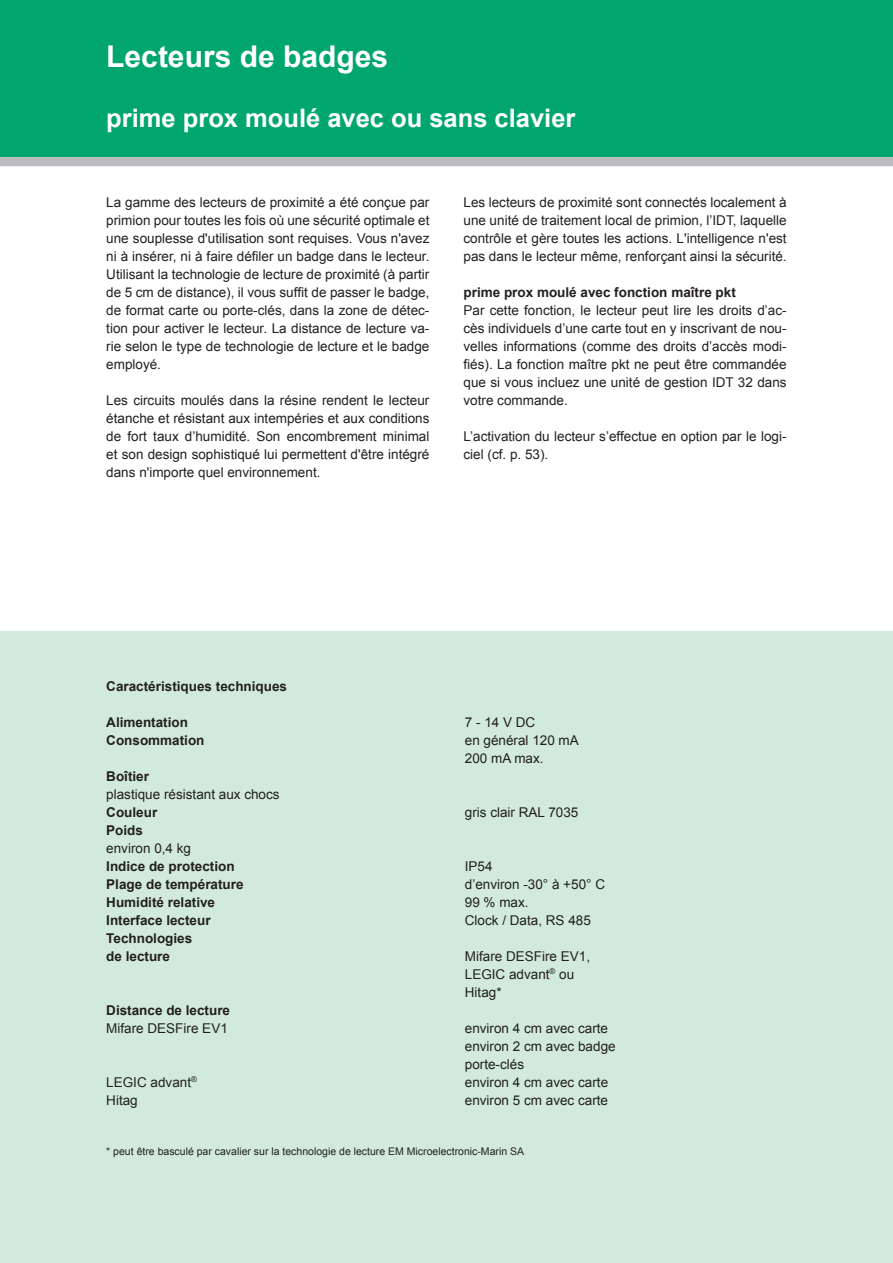
<style>
.page{position:relative;width:893px;height:1263px;background:#fff}
.page>*{position:absolute;margin:0;border:0;box-sizing:border-box;transform-origin:0 0}
.t1{font:700 30px "Arial";color:#fff}
.t2{font:700 25.5px "Arial";color:#fff}
.t3{font:13.5px/18px "Arial";color:#231f20;text-align:justify}
.t4{font:700 13.5px "Arial";color:#231f20}
.t5{font:10.5px "Arial";color:#231f20}
.s1{font-weight:700}
</style>
<div class="page">
<div style="left:0;top:631px;width:893px;height:632px;background:#d2eade"></div>
<div style="left:0;top:156px;width:893px;height:10px;background:#bcbdc0"></div>
<div style="left:0;top:0;width:893px;height:156px;background:#00a66e"></div>
<p class="t1" style="left:106px;top:37px;width:283px">Lecteurs de badges</p>
<p class="t2" style="left:106px;top:101px;width:471px">prime prox moulé avec ou sans clavier</p>
<p class="t3" style="left:106px;top:193px;width:325px">La gamme des lecteurs de proximité a été conçue par primion pour toutes les fois où une sécurité optimale et une souplesse d'utilisation sont requises. Vous n'avez ni à insérer, ni à faire défiler un badge dans le lecteur.<br>Utilisant la technologie de lecture de proximité (à partir de 5 cm de distance), il vous suffit de passer le badge, de format carte ou porte-clés, dans la zone de détec&shy;tion pour activer le lecteur. La distance de lecture va&shy;rie selon le type de technologie de lecture et le badge employé.</p>
<p class="t3" style="left:106px;top:391px;width:325px">Les circuits moulés dans la résine rendent le lecteur étanche et résistant aux intempéries et aux conditions de fort taux d’humidité. Son encombrement minimal et son design sophistiqué lui permettent d'être intégré dans n'importe quel environnement.</p>
<p class="t3" style="left:463px;top:193px;width:325px">Les lecteurs de proximité sont connectés localement à une unité de traitement local de primion, l’IDT, laquelle contrôle et gère toutes les actions. L'intelligence n'est pas dans le lecteur même, renforçant ainsi la sécurité.</p>
<p class="t4" style="left:463px;top:283px;width:274px">prime prox moulé avec fonction maître pkt</p>
<p class="t3" style="left:463px;top:301px;width:325px">Par cette fonction, le lecteur peut lire les droits d’ac&shy;cès individuels d’une carte tout en y inscrivant de nou&shy;velles informations (comme des droits d’accès modi&shy;fiés). La fonction maître pkt ne peut être commandée que si vous incluez une unité de gestion IDT 32 dans votre commande.</p>
<p class="t3" style="left:463px;top:427px;width:325px">L’activation du lecteur s’effectue en option par le logi&shy;ciel (cf. p. 53).</p>
<p class="t4" style="left:106px;top:677px;width:182px">Caractéristiques techniques</p>
<p class="t4" style="left:106px;top:713px;width:83px">Alimentation</p>
<p class="t3" style="left:465px;top:713px;width:72px">7 - 14 V DC</p>
<p class="t4" style="left:106px;top:731px;width:100px">Consommation</p>
<p class="t3" style="left:465px;top:731px;width:116px">en général 120 mA</p>
<p class="t3" style="left:465px;top:749px;width:80px">200 mA max.</p>
<p class="t3" style="left:106px;top:767px;width:175px"><span class="s1">Boîtier<br></span>plastique résistant aux chocs</p>
<p class="t4" style="left:106px;top:803px;width:53px">Couleur</p>
<p class="t3" style="left:465px;top:803px;width:115px">gris clair RAL 7035</p>
<p class="t3" style="left:106px;top:821px;width:86px"><span class="s1">Poids<br></span>environ 0,4 kg</p>
<p class="t4" style="left:106px;top:857px;width:130px">Indice de protection</p>
<p class="t3" style="left:465px;top:857px;width:29px">IP54</p>
<p class="t4" style="left:106px;top:875px;width:139px">Plage de température</p>
<p class="t3" style="left:465px;top:875px;width:142px">d’environ -30° à +50° C</p>
<p class="t4" style="left:106px;top:893px;width:110px">Humidité relative</p>
<p class="t3" style="left:465px;top:893px;width:65px">99 % max.</p>
<p class="t4" style="left:106px;top:911px;width:106px">Interface lecteur</p>
<p class="t3" style="left:465px;top:911px;width:128px">Clock / Data, RS 485</p>
<p class="t4" style="left:106px;top:929px;width:88px">Technologies</p>
<p class="t4" style="left:106px;top:947px;width:65px">de lecture</p>
<p class="t3" style="left:465px;top:947px;width:127px">Mifare DESFire EV1,</p>
<p class="t3" style="left:465px;top:965px;width:111px">LEGIC advant<sup>®</sup> ou</p>
<p class="t3" style="left:465px;top:983px;width:38px">Hitag*</p>
<p class="t4" style="left:106px;top:1001px;width:125px">Distance de lecture</p>
<p class="t3" style="left:106px;top:1019px;width:123px">Mifare DESFire EV1</p>
<p class="t3" style="left:465px;top:1019px;width:145px">environ 4 cm avec carte</p>
<p class="t3" style="left:465px;top:1037px;width:152px">environ 2 cm avec badge</p>
<p class="t3" style="left:465px;top:1055px;width:61px">porte-clés</p>
<p class="t3" style="left:106px;top:1073px;width:92px">LEGIC advant<sup>®</sup></p>
<p class="t3" style="left:465px;top:1073px;width:145px">environ 4 cm avec carte</p>
<p class="t3" style="left:106px;top:1091px;width:33px">Hitag</p>
<p class="t3" style="left:465px;top:1091px;width:145px">environ 5 cm avec carte</p>
<p class="t5" style="left:106px;top:1144px;width:419px">* peut être basculé par cavalier sur la technologie de lecture EM Microelectronic-Marin SA</p>
</div>
